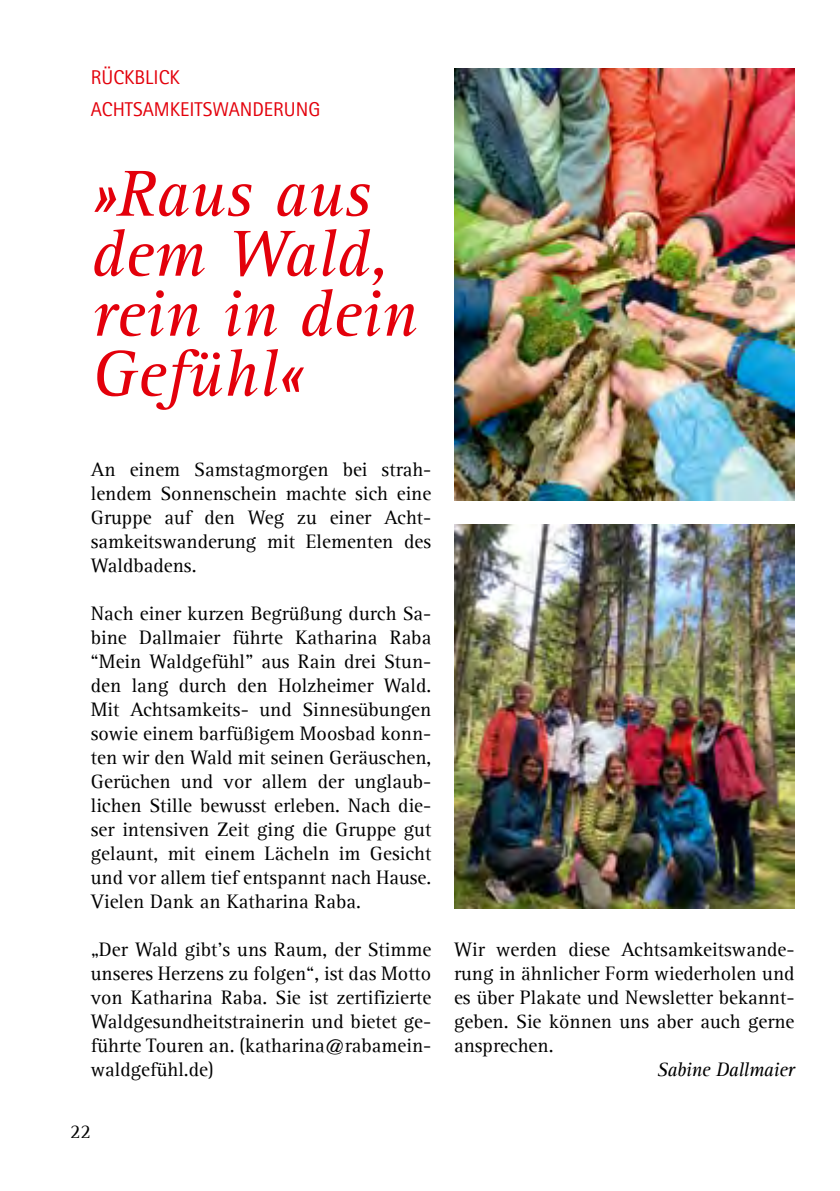
<style>
.page{position:relative;width:840px;height:1191px;background:#fff}
.page>*{position:absolute;margin:0;border:0;box-sizing:border-box;transform-origin:0 0}
.t1{font:italic 67.2px/60px "Agfa Rotis Serif";color:#e3000b}
.t2{font:20px/24px "Agfa Rotis Serif";color:#000;text-align:justify}
.t3{font:20px/32px "Agfa Rotis Sans Serif";color:#e3000b}
.t4{font:italic 20px "Agfa Rotis Serif";letter-spacing:-.02em;color:#000}
</style>
<div class="page">
<img style="left:454px;top:68px;width:340px;height:432px">
<img style="left:454px;top:524px;width:340px;height:384px">
<p class="t3" style="left:91px;top:61px;width:231px">RÜCKBLICK<br>ACHTSAMKEITSWANDERUNG</p>
<h1 class="t1" style="left:91px;top:166px;width:327px">»Raus aus dem Wald, rein in dein<br>Gefühl«</h1>
<p class="t2" style="left:91px;top:458px;width:342px">An einem Samstagmorgen bei strah&shy;lendem Sonnenschein machte sich eine Gruppe auf den Weg zu einer Acht&shy;samkeitswanderung mit Elementen des Waldbadens.</p>
<p class="t2" style="left:91px;top:602px;width:342px">Nach einer kurzen Begrüßung durch Sa&shy;bine Dallmaier führte Katharina Raba “Mein Waldgefühl” aus Rain drei Stun&shy;den lang durch den Holzheimer Wald.<br>Mit Achtsamkeits- und Sinnesübungen sowie einem barfüßigem Moosbad konn&shy;ten wir den Wald mit seinen Geräuschen, Gerüchen und vor allem der unglaub&shy;lichen Stille bewusst erleben. Nach die&shy;ser intensiven Zeit ging die Gruppe gut gelaunt, mit einem Lächeln im Gesicht und vor allem tief entspannt nach Hause.<br>Vielen Dank an Katharina Raba.</p>
<p class="t2" style="left:91px;top:938px;width:342px">„Der Wald gibt’s uns Raum, der Stimme unseres Herzens zu folgen“, ist das Motto von Katharina Raba. Sie ist zertifizierte Waldgesundheitstrainerin und bietet ge&shy;führte Touren an. (katharina@rabamein&shy;waldgefühl.de)</p>
<p class="t2" style="left:454px;top:938px;width:342px">Wir werden diese Achtsamkeitswande&shy;rung in ähnlicher Form wiederholen und es über Plakate und Newsletter bekannt&shy;geben. Sie können uns aber auch gerne ansprechen.</p>
<p class="t4" style="left:656px;top:1058px;width:139px">Sabine Dallmaier</p>
<p class="t2" style="left:70px;top:1119px;width:22px">22</p>
</div>
